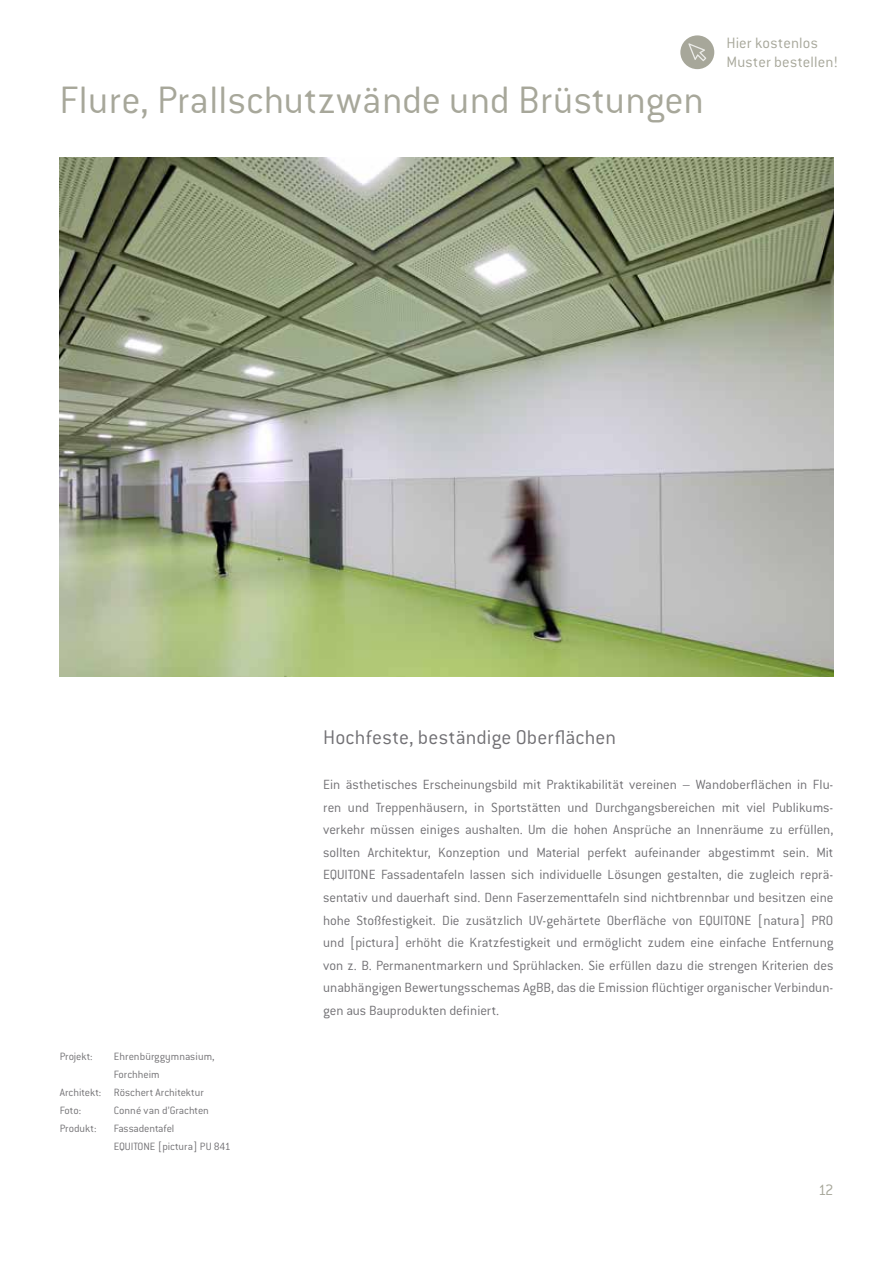
<style>
.page{position:relative;width:893px;height:1263px;background:#fff}
.page>*{position:absolute;margin:0;border:0;box-sizing:border-box;transform-origin:0 0}
.t1{font:300 42px "Conduit ITC Std";letter-spacing:.01em;color:#a7a79a}
.t2{font:300 21.75px "Conduit ITC Std";letter-spacing:.01em;color:#717074}
.t3{font:300 16.5px/19.5px "Conduit ITC Std";letter-spacing:.005em;color:#a7a79a}
.t4{font:300 14.7px/22.5px "Conduit ITC Std";letter-spacing:-.005em;color:#717074;text-align:justify}
.t5{font:300 11.7px/18px "Conduit ITC Std";letter-spacing:-.005em;color:#727174}
</style>
<div class="page">
<img style="left:60px;top:158px;width:773px;height:518px">
<div style="left:680px;top:35px;width:34px;height:34px;background:#a7a79a;border-radius:50%"></div>
<svg style="left:688px;top:43px;width:18px;height:18px"></svg>
<h1 class="t1" style="left:60px;top:74px;width:646px">Flure, Prallschutzwände und Brüstungen</h1>
<p class="t3" style="left:726px;top:32px;width:113px">Hier kostenlos<br>Muster bestellen!</p>
<p class="t5" style="left:60px;top:1047px;width:34px">Projekt:</p>
<p class="t5" style="left:114px;top:1047px;width:102px">Ehrenbürggymnasium,</p>
<p class="t5" style="left:114px;top:1065px;width:48px">Forchheim</p>
<p class="t5" style="left:60px;top:1083px;width:146px">Architekt: Röschert Architektur</p>
<p class="t5" style="left:60px;top:1101px;width:23px">Foto:</p>
<p class="t5" style="left:114px;top:1101px;width:97px">Conné van d’Grachten</p>
<p class="t5" style="left:60px;top:1119px;width:38px">Produkt:</p>
<p class="t5" style="left:114px;top:1119px;width:118px">Fassadentafel<br>EQUITONE [pictura] PU 841</p>
<h2 class="t2" style="left:323px;top:724px;width:295px">Hochfeste, beständige Oberflächen</h2>
<p class="t4" style="left:323px;top:773px;width:512px">Ein ästhetisches Erscheinungsbild mit Praktikabilität vereinen – Wandoberflächen in Flu&shy;ren und Treppenhäusern, in Sportstätten und Durchgangsbereichen mit viel Publikums&shy;verkehr müssen einiges aushalten. Um die hohen Ansprüche an Innenräume zu erfüllen, sollten Architektur, Konzeption und Material perfekt aufeinander abgestimmt sein. Mit EQUITONE Fassadentafeln lassen sich individuelle Lösungen gestalten, die zugleich reprä&shy;sentativ und dauerhaft sind. Denn Faserzementtafeln sind nichtbrennbar und besitzen eine hohe Stoßfestigkeit. Die zusätzlich UV-gehärtete Oberfläche von EQUITONE [natura] PRO und [pictura] erhöht die Kratzfestigkeit und ermöglicht zudem eine einfache Entfernung von z. B. Permanentmarkern und Sprühlacken. Sie erfüllen dazu die strengen Kriterien des unabhängigen Bewertungsschemas AgBB, das die Emission flüchtiger organischer Verbindun&shy;gen aus Bauprodukten definiert.</p>
<p class="t3" style="left:818px;top:1180px;width:17px">12</p>
</div>
